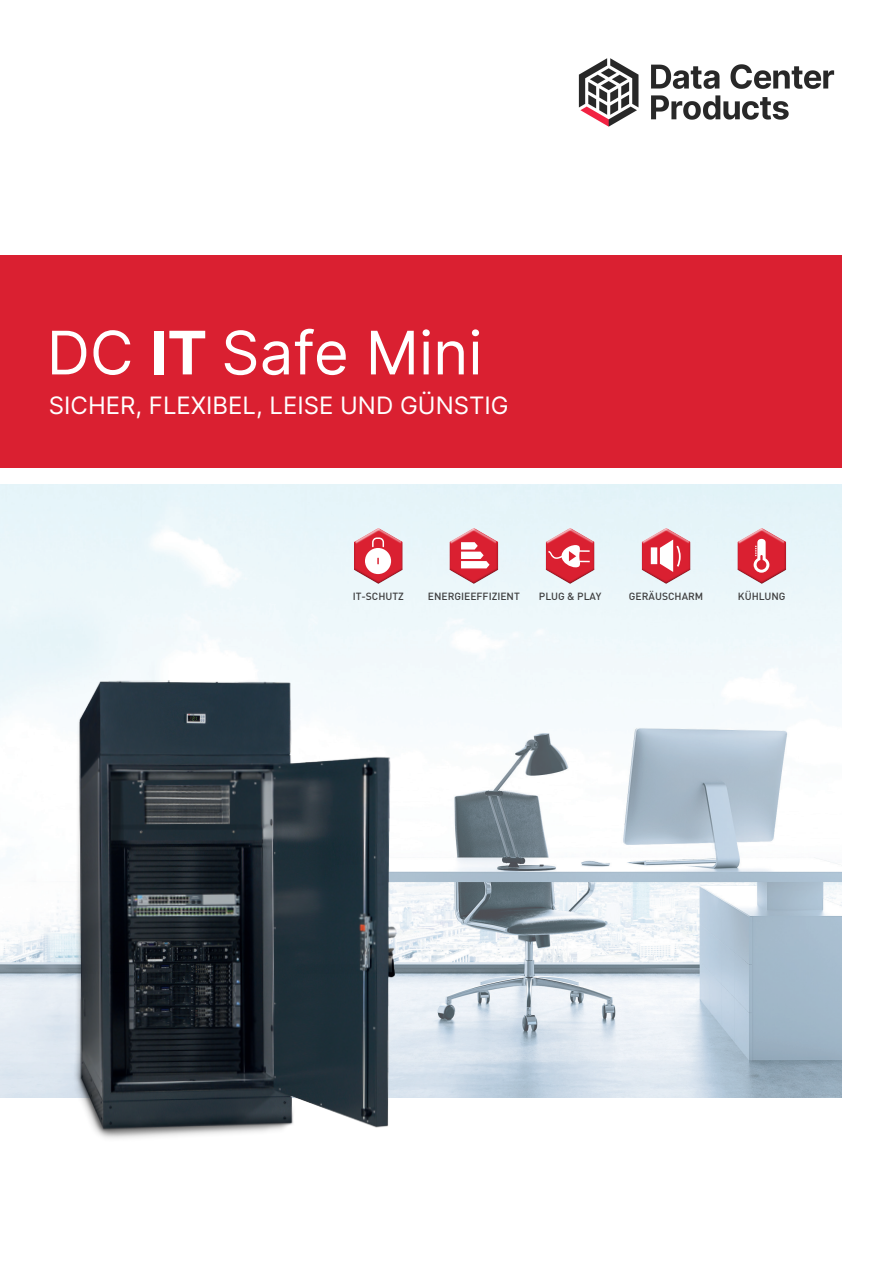
<style>
.page{position:relative;width:893px;height:1263px;background:#fff}
.page>*{position:absolute;margin:0;border:0;box-sizing:border-box;transform-origin:0 0}
.t1{font:60px "Inter";color:#fff}
.t2{font:24px "Inter";color:#fff}
.t3{font:500 10.35px "DIN";color:#3e3e3f}
.s1{font-weight:700}
</style>
<div class="page">
<img style="left:0;top:485px;width:842px;height:612px">
<div style="left:0;top:255px;width:842px;height:213px;background:#da2031"></div>
<img style="left:29px;top:678px;width:385px;height:461px">
<div style="left:639px;top:526px;width:52px;height:44px;background:#e5f4f8"></div>
<div style="left:639px;top:541px;width:52px;height:45px;background:#231f20;opacity:.75"></div>
<svg style="left:642px;top:528px;width:48px;height:56px;background:#e2808a"></svg>
<div style="left:446px;top:526px;width:53px;height:44px;background:#e7f5f9"></div>
<div style="left:447px;top:541px;width:52px;height:45px;background:#eaf6fa"></div>
<svg style="left:449px;top:528px;width:49px;height:56px"></svg>
<div style="left:543px;top:526px;width:52px;height:44px;background:#e6f5f9"></div>
<div style="left:543px;top:541px;width:52px;height:45px;background:#231f20;opacity:.75"></div>
<svg style="left:546px;top:528px;width:48px;height:56px;background:#e07580"></svg>
<div style="left:734px;top:526px;width:53px;height:44px;background:#e5f4f8"></div>
<div style="left:735px;top:541px;width:52px;height:45px;background:#eaf6fa"></div>
<svg style="left:737px;top:528px;width:49px;height:56px"></svg>
<div style="left:351px;top:526px;width:52px;height:44px;background:#e7f5f9"></div>
<div style="left:351px;top:541px;width:52px;height:45px;background:#ecf7fa"></div>
<svg style="left:354px;top:528px;width:49px;height:56px"></svg>
<img style="left:578px;top:58px;width:257px;height:69px">
<h1 class="t1" style="left:47px;top:309px;width:437px">DC <span class="s1">IT</span> Safe Mini</h1>
<h2 class="t2" style="left:49px;top:388px;width:461px">SICHER, FLEXIBEL, LEISE UND GÜNSTIG</h2>
<p class="t3" style="left:353px;top:589px;width:53px">IT-SCHUTZ</p>
<p class="t3" style="left:428px;top:589px;width:94px">ENERGIE-EFFIZIENT</p>
<p class="t3" style="left:539px;top:589px;width:64px">PLUG &amp; PLAY</p>
<p class="t3" style="left:629px;top:589px;width:76px">GERÄUSCHARM</p>
<p class="t3" style="left:738px;top:589px;width:49px">KÜHLUNG</p>
</div>
